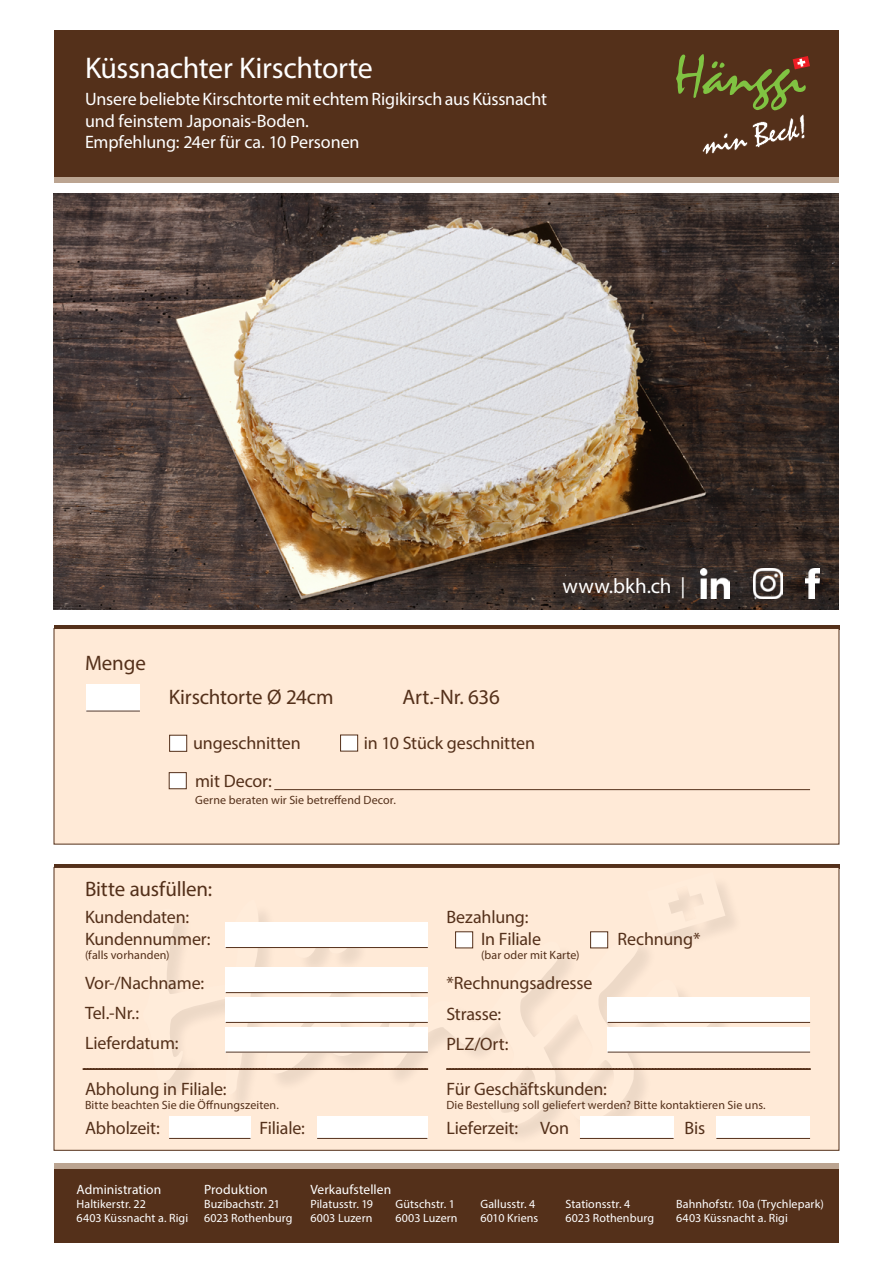
<style>
.page{position:relative;width:893px;height:1263px;background:#fff}
.page>*{position:absolute;margin:0;border:0;box-sizing:border-box;transform-origin:0 0}
.t1{font:30px "Myriad Pro";letter-spacing:-.015em;color:#fff}
.t2{font:21px "Myriad Pro";letter-spacing:-.01em;color:#54301a}
.t3{font:21px "Myriad Pro";letter-spacing:.005em;color:#fff}
.t4{font:18px/30.2px "Myriad Pro";letter-spacing:-.01em;color:#54301a}
.t5{font:18px/21.6px "Myriad Pro";letter-spacing:-.01em;color:#fff}
.t6{font:13.5px "Myriad Pro";letter-spacing:.005em;color:#fff}
.t7{font:12px "Myriad Pro";letter-spacing:.005em;color:#fff}
.t8{font:12px "Myriad Pro";letter-spacing:.01em;color:#54301a}
</style>
<div class="page">
<img style="left:54px;top:194px;width:784px;height:416px">
<div style="left:54px;top:864px;width:785px;height:5px;background:#54301a"></div>
<div style="left:54px;top:30px;width:785px;height:147px;background:#54301a"></div>
<svg style="left:676px;top:54px;width:134px;height:100px"></svg>
<div style="left:54px;top:625px;width:785px;height:5px;background:#54301a"></div>
<div style="left:54px;top:628px;width:785px;height:216px;background:#ffead7;border:1px solid #54301a"></div>
<div style="left:54px;top:1169px;width:785px;height:74px;background:#54301a"></div>
<div style="left:54px;top:177px;width:785px;height:6px;background:#bba491"></div>
<div style="left:54px;top:867px;width:785px;height:284px;background:#ffead7;border:1px solid #54301a"></div>
<svg style="left:668px;top:885px;width:57px;height:50px"></svg>
<svg style="left:427px;top:935px;width:293px;height:191px"></svg>
<div style="left:54px;top:1163px;width:785px;height:6px;background:#bba491"></div>
<svg style="left:446px;top:1068px;width:365px;height:2px"></svg>
<svg style="left:83px;top:914px;width:345px;height:181px"></svg>
<img style="left:806px;top:569px;width:13px;height:29px">
<img style="left:753px;top:569px;width:29px;height:29px">
<img style="left:701px;top:569px;width:29px;height:29px">
<div style="left:86px;top:684px;width:54px;height:27px;background:#fff"></div>
<div style="left:169px;top:735px;width:18px;height:17px;background:#fff;border:1px solid #54301a"></div>
<div style="left:169px;top:772px;width:18px;height:17px;background:#fff;border:1px solid #54301a"></div>
<div style="left:340px;top:735px;width:18px;height:16px;background:#fff;border:1px solid #54301a"></div>
<div style="left:226px;top:922px;width:202px;height:26px;background:#fff"></div>
<div style="left:226px;top:967px;width:202px;height:26px;background:#fff"></div>
<div style="left:226px;top:997px;width:202px;height:26px;background:#fff"></div>
<div style="left:608px;top:997px;width:202px;height:26px;background:#fff"></div>
<div style="left:226px;top:1027px;width:202px;height:25px;background:#fff"></div>
<div style="left:169px;top:1116px;width:81px;height:23px;background:#fff"></div>
<div style="left:716px;top:1116px;width:94px;height:23px;background:#fff"></div>
<div style="left:580px;top:1116px;width:94px;height:23px;background:#fff"></div>
<div style="left:317px;top:1116px;width:110px;height:23px;background:#fff"></div>
<div style="left:608px;top:1027px;width:202px;height:25px;background:#fff"></div>
<div style="left:455px;top:931px;width:18px;height:17px;background:#fff;border:1px solid #54301a"></div>
<div style="left:590px;top:931px;width:18px;height:17px;background:#fff;border:1px solid #54301a"></div>
<hr style="left:86px;top:711px;width:54px;height:1px;background:#54301a">
<hr style="left:226px;top:947px;width:202px;height:1px;background:#54301a">
<hr style="left:226px;top:992px;width:202px;height:1px;background:#54301a">
<hr style="left:226px;top:1052px;width:202px;height:1px;background:#54301a">
<hr style="left:226px;top:1022px;width:202px;height:1px;background:#54301a">
<hr style="left:608px;top:1022px;width:202px;height:1px;background:#54301a">
<hr style="left:608px;top:1052px;width:202px;height:1px;background:#54301a">
<hr style="left:169px;top:1138px;width:81px;height:1px;background:#54301a">
<hr style="left:317px;top:1138px;width:110px;height:1px;background:#54301a">
<hr style="left:580px;top:1138px;width:94px;height:1px;background:#54301a">
<hr style="left:716px;top:1138px;width:94px;height:1px;background:#54301a">
<hr style="left:274px;top:789px;width:536px;height:1px;background:#54301a">
<h1 class="t1" style="left:85px;top:49px;width:289px">Küssnachter Kirschtorte</h1>
<p class="t5" style="left:85px;top:88px;width:464px">Unsere beliebte Kirschtorte mit echtem Rigikirsch aus Küssnacht und feinstem Japonais-Boden.<br>Empfehlung: 24er für ca. 10 Personen</p>
<p class="t2" style="left:85px;top:649px;width:62px">Menge</p>
<p class="t2" style="left:169px;top:684px;width:166px">Kirschtorte Ø 24cm</p>
<p class="t2" style="left:403px;top:684px;width:99px">Art.-Nr. 636</p>
<p class="t4" style="left:193px;top:728px;width:109px">ungeschnitten</p>
<p class="t4" style="left:364px;top:728px;width:173px">in 10 Stück geschnitten</p>
<p class="t4" style="left:195px;top:765px;width:78px">mit Decor:</p>
<p class="t8" style="left:195px;top:793px;width:202px">Gerne beraten wir Sie betreffend Decor.</p>
<p class="t3" style="left:563px;top:573px;width:124px">www.bkh.ch |</p>
<p class="t2" style="left:85px;top:876px;width:129px">Bitte ausfüllen:</p>
<p class="t4" style="left:85px;top:905px;width:127px;line-height:22px">Kundendaten:<br>Kundennummer:</p>
<p class="t8" style="left:85px;top:947px;width:86px">(falls vorhanden)</p>
<p class="t4" style="left:85px;top:968px;width:121px">Vor-/Nachname:<br>Tel.-Nr.:<br>Lieferdatum:</p>
<p class="t4" style="left:85px;top:1073px;width:143px">Abholung in Filiale:</p>
<p class="t8" style="left:85px;top:1097px;width:195px">Bitte beachten Sie die Öffnungszeiten.</p>
<p class="t4" style="left:85px;top:1113px;width:76px">Abholzeit:</p>
<p class="t4" style="left:259px;top:1113px;width:47px">Filiale:</p>
<p class="t4" style="left:481px;top:905px;width:62px;line-height:22px;text-indent:-35px">Bezahlung:<br>In Filiale</p>
<p class="t8" style="left:481px;top:948px;width:100px">(bar oder mit Karte)</p>
<p class="t4" style="left:446px;top:968px;width:148px">*Rechnungsadresse<br>Strasse:<br>PLZ/Ort:</p>
<p class="t4" style="left:446px;top:1073px;width:162px">Für Geschäftskunden:</p>
<p class="t4" style="left:617px;top:923px;width:84px">Rechnung*</p>
<p class="t8" style="left:446px;top:1097px;width:321px">Die Bestellung soll geliefert werden? Bitte kontaktieren Sie uns.</p>
<p class="t4" style="left:446px;top:1113px;width:124px">Lieferzeit: Von</p>
<p class="t4" style="left:685px;top:1113px;width:22px">Bis</p>
<p class="t6" style="left:77px;top:1181px;width:86px">Administration</p>
<p class="t6" style="left:204px;top:1181px;width:65px">Produktion</p>
<p class="t6" style="left:310px;top:1181px;width:82px">Verkaufstellen</p>
<p class="t7" style="left:77px;top:1196px;width:71px">Haltikerstr. 22</p>
<p class="t7" style="left:204px;top:1196px;width:77px">Buzibachstr. 21</p>
<p class="t7" style="left:310px;top:1196px;width:64px">Pilatusstr. 19</p>
<p class="t7" style="left:395px;top:1196px;width:61px">Gütschstr. 1</p>
<p class="t7" style="left:480px;top:1196px;width:56px">Gallusstr. 4</p>
<p class="t7" style="left:566px;top:1196px;width:66px">Stationsstr. 4</p>
<p class="t7" style="left:676px;top:1196px;width:149px">Bahnhofstr. 10a (Trychlepark)</p>
<p class="t7" style="left:77px;top:1211px;width:113px">6403 Küssnacht a. Rigi</p>
<p class="t7" style="left:204px;top:1211px;width:90px">6023 Rothenburg</p>
<p class="t7" style="left:310px;top:1211px;width:64px">6003 Luzern</p>
<p class="t7" style="left:395px;top:1211px;width:64px">6003 Luzern</p>
<p class="t7" style="left:480px;top:1211px;width:59px">6010 Kriens</p>
<p class="t7" style="left:566px;top:1211px;width:90px">6023 Rothenburg</p>
<p class="t7" style="left:676px;top:1211px;width:113px">6403 Küssnacht a. Rigi</p>
</div>
